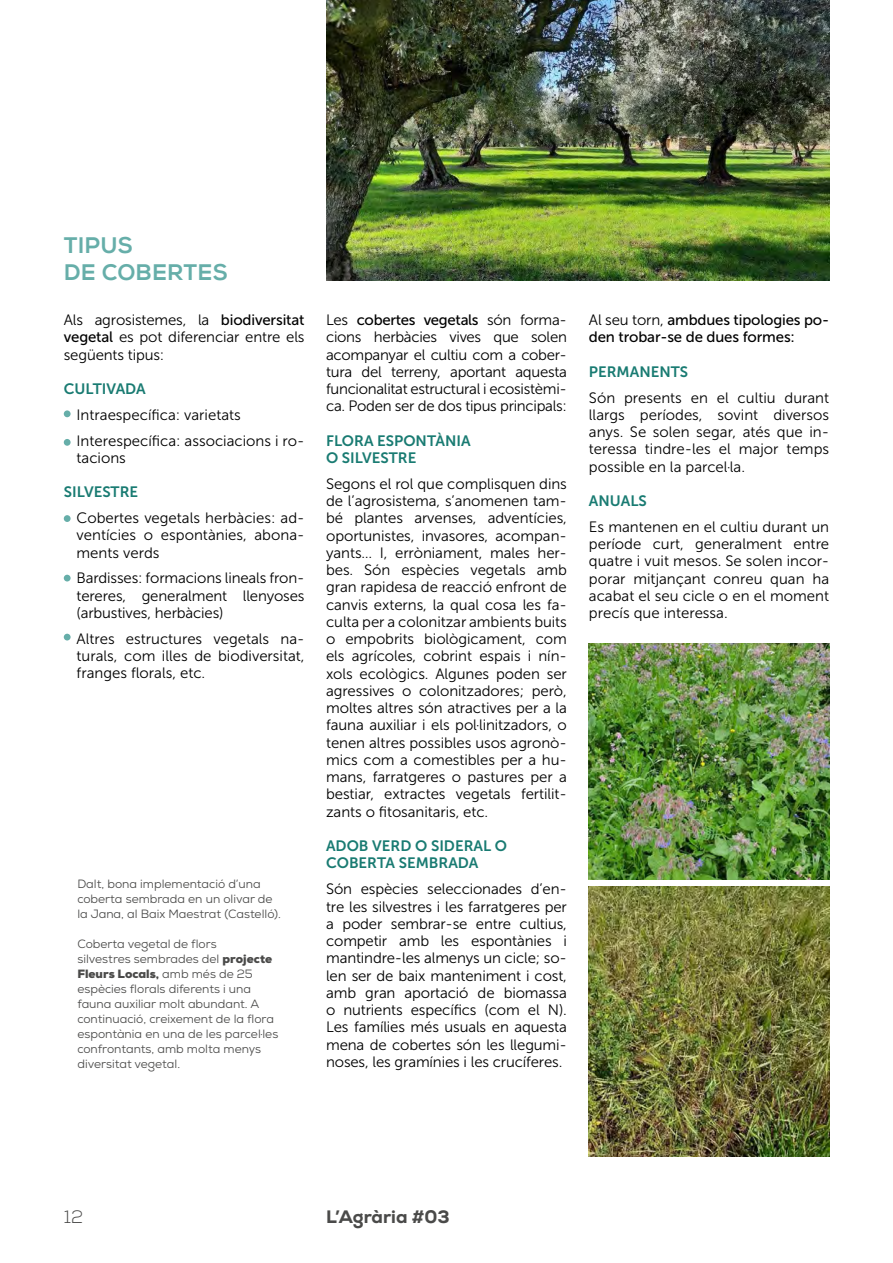
<style>
.page{position:relative;width:893px;height:1263px;background:#fff}
.page>*{position:absolute;margin:0;border:0;box-sizing:border-box;transform-origin:0 0}
.t1{font:800 22.5px/27px "Nexa";letter-spacing:.01em;color:#66aea9}
.t2{font:800 18px "Nexa";color:#4a4a49}
.t3{font:300 18px "Nexa";color:#4a4a49}
.t4{font:15px/17.2px "Museo Sans 300";letter-spacing:-.005em;color:#000;text-align:justify}
.t5{font:15px/17.2px "Museo Sans 700";color:#197b72}
.t6{font:15px/17.2px "Museo Sans 500";letter-spacing:-.01em;color:#000}
.t7{font:12px/15px "Nexa";color:#4a4a49}
.s1{font-family:"Museo Sans 500"}
.s2{font-weight:900}
.s3{font-family:"Museo Sans 300"}
</style>
<div class="page">
<img style="left:589px;top:887px;width:240px;height:270px">
<div style="left:64px;top:410px;width:7px;height:7px;background:#66aea9;border-radius:50%"></div>
<div style="left:64px;top:515px;width:7px;height:7px;background:#66aea9;border-radius:50%"></div>
<div style="left:64px;top:575px;width:7px;height:6px;background:#66aea9;border-radius:50%"></div>
<div style="left:64px;top:634px;width:7px;height:6px;background:#66aea9;border-radius:50%"></div>
<div style="left:64px;top:439px;width:7px;height:7px;background:#66aea9;border-radius:50%"></div>
<img style="left:589px;top:643px;width:240px;height:236px">
<img style="left:326px;top:0;width:503px;height:281px">
<h1 class="t1" style="left:64px;top:232px;width:165px">TIPUS<br>DE COBERTES</h1>
<p class="t4" style="left:64px;top:311px;width:242px">Als agrosistemes, la <span class="s1">biodiversitat vegetal</span> es pot diferenciar entre els següents tipus:</p>
<p class="t5" style="left:64px;top:380px;width:84px">CULTIVADA</p>
<p class="t4" style="left:77px;top:402px;width:230px;line-height:25.8px">Intraespecífica: varietats<br>Interespecífica: associacions i ro-</p>
<p class="t4" style="left:77px;top:449px;width:51px">tacions</p>
<p class="t5" style="left:64px;top:484px;width:76px">SILVESTRE</p>
<p class="t4" style="left:77px;top:509px;width:230px">Cobertes vegetals herbàcies: ad&shy;ventícies o espontànies, abona&shy;ments verds</p>
<p class="t4" style="left:77px;top:570px;width:230px">Bardisses: formacions lineals fron&shy;tereres, generalment llenyoses (arbustives, herbàcies)</p>
<p class="t4" style="left:77px;top:630px;width:230px">Altres estructures vegetals na&shy;turals, com illes de biodiversitat, franges florals, etc.</p>
<p class="t7" style="left:77px;top:876px;width:205px">Dalt, bona implementació d’una coberta sembrada en un olivar de la Jana, al Baix Maestrat (Castelló).</p>
<p class="t7" style="left:77px;top:936px;width:202px">Coberta vegetal de flors<br>silvestres sembrades del <span class="s2">projecte<br>Fleurs Locals,</span> amb més de 25 espècies florals diferents i una fauna auxiliar molt abundant. A continuació, creixement de la flora espontània en una de les parcel·les confrontants, amb molta menys diversitat vegetal.</p>
<p class="t6" style="left:326px;top:311px;width:242px"><span class="s3">Les</span> cobertes vegetals <span class="s3">són forma-</span></p>
<p class="t4" style="left:326px;top:329px;width:242px">cions herbàcies vives que solen acompanyar el cultiu com a cober&shy;tura del terreny, aportant aquesta funcionalitat estructural i ecosistèmi&shy;ca. Poden ser de dos tipus principals:</p>
<p class="t5" style="left:326px;top:432px;width:146px">FLORA ESPONTÀNIA<br>O SILVESTRE</p>
<p class="t4" style="left:326px;top:475px;width:242px">Segons el rol que complisquen dins de l’agrosistema, s’anomenen tam&shy;bé plantes arvenses, adventícies, oportunistes, invasores, acompan&shy;yants… I, erròniament, males her&shy;bes. Són espècies vegetals amb gran rapidesa de reacció enfront de canvis externs, la qual cosa les fa&shy;culta per a colonitzar ambients buits o empobrits biològicament, com els agrícoles, cobrint espais i nín&shy;xols ecològics. Algunes poden ser agressives o colonitzadores; però, moltes altres són atractives per a la fauna auxiliar i els pol·linitzadors, o tenen altres possibles usos agronò&shy;mics com a comestibles per a hu&shy;mans, farratgeres o pastures per a bestiar, extractes vegetals fertilit&shy;zants o fitosanitaris, etc.</p>
<p class="t5" style="left:326px;top:837px;width:182px">ADOB VERD O SIDERAL O<br>COBERTA SEMBRADA</p>
<p class="t4" style="left:326px;top:880px;width:242px">Són espècies seleccionades d’en&shy;tre les silvestres i les farratgeres per a poder sembrar-se entre cultius, competir amb les espontànies i mantindre-les almenys un cicle; so&shy;len ser de baix manteniment i cost, amb gran aportació de biomassa o nutrients específics (com el N).<br>Les famílies més usuals en aquesta mena de cobertes són les llegumi&shy;noses, les gramínies i les crucíferes.</p>
<p class="t6" style="left:589px;top:311px;width:242px"><span class="s3">Al seu torn,</span> ambdues tipologies po&shy;den trobar-se de dues formes:</p>
<p class="t5" style="left:589px;top:363px;width:101px">PERMANENTS</p>
<p class="t4" style="left:589px;top:389px;width:242px">Són presents en el cultiu durant llargs períodes, sovint diversos anys. Se solen segar, atés que in&shy;teressa tindre-les el major temps possible en la parcel·la.</p>
<p class="t5" style="left:589px;top:492px;width:59px">ANUALS</p>
<p class="t4" style="left:589px;top:518px;width:242px">Es mantenen en el cultiu durant un període curt, generalment entre quatre i vuit mesos. Se solen incor&shy;porar mitjançant conreu quan ha acabat el seu cicle o en el moment precís que interessa.</p>
<p class="t3" style="left:64px;top:1206px;width:21px">12</p>
<p class="t2" style="left:326px;top:1205px;width:125px">L’Agrària #03</p>
</div>
